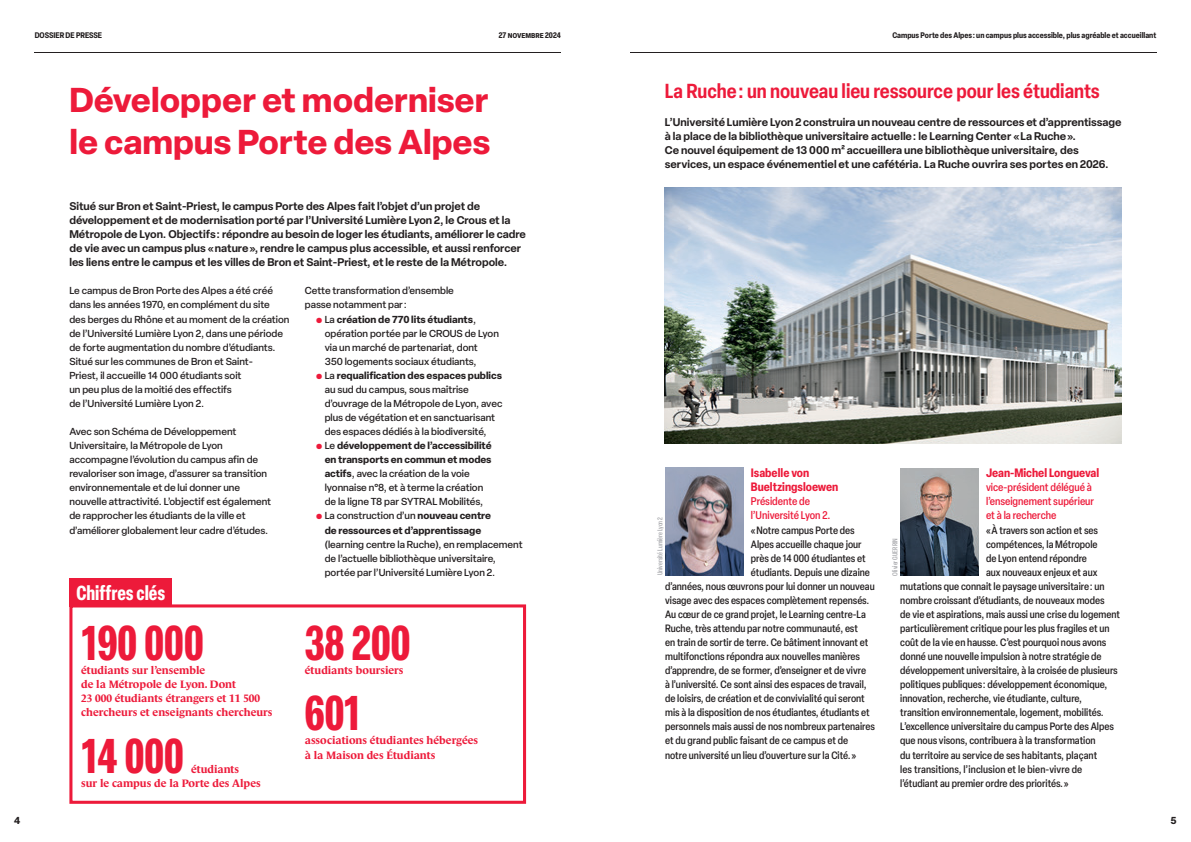
<style>
.page{position:relative;width:1191px;height:842px;background:#fff}
.page>*{position:absolute;margin:0;border:0;box-sizing:border-box;transform-origin:0 0}
.Chiffre{font:700 condensed 48px "Elza";color:#ed1a3a}
.Chiffre_-_Texte_-_Rouge{font:700 condensed 48px "Elza";color:#ed1a3a}
.H1_-_Rouge{font:700 34px/42.2px "Elza";color:#ed1a3a}
.H3_-_Rouge{font:600 condensed 20px "Elza";color:#ed1a3a}
.Chiffre_-_H1{font:700 condensed 20px "Elza";color:#fff}
.Préno___Nom{font:700 condensed 12px/14.1px "Elza";color:#ed1a3a}
.Chapo_-_Noir{font:600 11px/14.1px "Elza";color:#231f20}
.Chiffre_-_Texte_-_Rouge-2{font:700 11px/14.1px "Le Monde Journal Std";color:#ed1a3a}
.Fonction{font:500 condensed 11px/14.1px "Elza";color:#ed1a3a}
.Chiffre-2{font:700 11px/14.1px "Le Monde Journal Std";color:#ed1a3a}
.Citation{font:500 condensed 10.5px "Elza";color:#231f20}
.Texte_courant_-_Noir{font:500 10px/14.1px "Elza";color:#231f20}
.t1{font:700 10px "Elza Text";color:#231f20}
.t2{font:700 condensed 8px "Elza";color:#231f20}
.Crédit_Photo{font:500 condensed 7px "Elza";color:#a8a9ad}
.s1{font-weight:400;color:#ed1a3a}
.s2{font-weight:700}
</style>
<div class="page">
<hr style="left:35px;top:52px;width:526px;height:1px;background:#231f20">
<hr style="left:630px;top:52px;width:526px;height:1px;background:#231f20">
<img style="left:665px;top:187px;width:456px;height:257px">
<div style="left:69px;top:604px;width:457px;height:200px;border:3px solid #ed1a3a"></div>
<div style="left:69px;top:578px;width:103px;height:28px;background:#ed1a3a"></div>
<img style="left:665px;top:468px;width:79px;height:107px">
<img style="left:900px;top:468px;width:79px;height:107px">
<p class="t2" style="left:35px;top:30px;width:69px">DOSSIER DE PRESSE</p>
<p class="t2" style="left:499px;top:30px;width:63px">27 novembre 2024</p>
<p class="t2" style="left:892px;top:30px;width:265px">Campus Porte des Alpes : un campus plus accessible, plus agréable et accueillant</p>
<p class="H1_-_Rouge" style="left:69px;top:78px;width:422px">Développer et moderniser le campus Porte des Alpes</p>
<p class="Chapo_-_Noir" style="left:69px;top:199px;width:458px">Situé sur Bron et Saint-Priest, le campus Porte des Alpes fait l’objet d’un projet de développement et de modernisation porté par l’Université Lumière Lyon 2, le Crous et la Métropole de Lyon. Objectifs : répondre au besoin de loger les étudiants, améliorer le cadre de vie avec un campus plus « nature », rendre le campus plus accessible, et aussi renforcer les liens entre le campus et les villes de Bron et Saint-Priest, et le reste de la Métropole.</p>
<p class="Texte_courant_-_Noir" style="left:69px;top:284px;width:221px">Le campus de Bron Porte des Alpes a été créé dans les années 1970, en complément du site<br>des berges du Rhône et au moment de la création de l’Université Lumière Lyon 2, dans une période de forte augmentation du nombre d’étudiants.</p>
<p class="Texte_courant_-_Noir" style="left:69px;top:354px;width:185px">Situé sur les communes de Bron et Saint-Priest, il accueille 14 000 étudiants soit un peu plus de la moitié des effectifs<br>de l’Université Lumière Lyon 2.</p>
<p class="Texte_courant_-_Noir" style="left:69px;top:424px;width:203px">Avec son Schéma de Développement Universitaire, la Métropole de Lyon accompagne l’évolution du campus afin de revaloriser son image, d’assurer sa transition environnementale et de lui donner une nouvelle attractivité. L’objectif est également de rapprocher les étudiants de la ville et d’améliorer globalement leur cadre d’études.</p>
<p class="Texte_courant_-_Noir" style="left:305px;top:284px;width:151px">Cette transformation d’ensemble passe notamment par :</p>
<p class="Texte_courant_-_Noir" style="left:325px;top:312px;width:176px;text-indent:-9px"><span class="s1">⚫</span> La <span class="s2">création de 770 lits étudiants</span>, opération portée par le CROUS de Lyon via un marché de partenariat, dont<br>350 logements sociaux étudiants,</p>
<p class="Texte_courant_-_Noir" style="left:325px;top:368px;width:179px;text-indent:-9px"><span class="s1">⚫</span> La <span class="s2">requalification des espaces publics </span>au sud du campus, sous maîtrise d’ouvrage de la Métropole de Lyon, avec plus de végétation et en sanctuarisant des espaces dédiés à la biodiversité,</p>
<p class="Texte_courant_-_Noir" style="left:325px;top:438px;width:168px;text-indent:-9px"><span class="s1">⚫</span> Le <span class="s2">développement de l’accessibilité en transports en commun et modes actifs</span>, avec la création de la voie lyonnaise n°8, et à terme la création de la ligne T8 par SYTRAL Mobilités,</p>
<p class="Texte_courant_-_Noir" style="left:325px;top:509px;width:199px;text-indent:-9px"><span class="s1">⚫</span> La construction d’un <span class="s2">nouveau centre<br>de ressources et d’apprentissage </span>(learning centre la Ruche), en remplacement de l’actuelle bibliothèque universitaire, portée par l’Université Lumière Lyon 2.</p>
<p class="Chiffre_-_H1" style="left:76px;top:579px;width:90px">Chiffres clés</p>
<p class="Chiffre" style="left:81px;top:610px;width:124px">190 000</p>
<p class="Chiffre_-_Texte_-_Rouge-2" style="left:81px;top:663px;width:193px">étudiants sur l’ensemble<br>de la Métropole de Lyon. Dont<br>23 000 étudiants étrangers et 11 500 chercheurs et enseignants chercheurs</p>
<p class="Chiffre" style="left:81px;top:722px;width:104px">14 000</p>
<p class="Chiffre-2" style="left:81px;top:762px;width:181px;text-indent:110px">étudiants<br>sur le campus de la Porte des Alpes</p>
<p class="Chiffre_-_Texte_-_Rouge" style="left:305px;top:610px;width:107px">38 200</p>
<p class="Chiffre_-_Texte_-_Rouge-2" style="left:305px;top:663px;width:100px">étudiants boursiers</p>
<p class="Chiffre" style="left:305px;top:680px;width:57px">601</p>
<p class="Chiffre_-_Texte_-_Rouge-2" style="left:305px;top:733px;width:175px">associations étudiantes hébergées à la Maison des Étudiants</p>
<p class="H3_-_Rouge" style="left:665px;top:77px;width:436px">La Ruche : un nouveau lieu ressource pour les étudiants</p>
<p class="Chapo_-_Noir" style="left:665px;top:114px;width:458px">L’Université Lumière Lyon 2 construira un nouveau centre de ressources et d’apprentissage à la place de la bibliothèque universitaire actuelle : le Learning Center « La Ruche ».<br>Ce nouvel équipement de 13 000 m² accueillera une bibliothèque universitaire, des services, un espace événementiel et une cafétéria. La Ruche ouvrira ses portes en 2026.</p>
<p class="Préno___Nom" style="left:751px;top:466px;width:89px">Isabelle von<br>Bueltzingsloewen</p>
<p class="Fonction" style="left:751px;top:494px;width:81px">Présidente de l’Université Lyon 2.</p>
<p class="Citation" style="left:751px;top:523px;width:105px">« Notre campus Porte des</p>
<p class="Citation" style="left:751px;top:537px;width:112px">Alpes accueille chaque jour</p>
<p class="Citation" style="left:751px;top:551px;width:116px">près de 14 000 étudiantes et</p>
<p class="Citation" style="left:751px;top:565px;width:121px">étudiants. Depuis une dizaine</p>
<p class="Citation" style="left:665px;top:579px;width:211px">d’années, nous œuvrons pour lui donner un nouveau</p>
<p class="Citation" style="left:665px;top:593px;width:206px">visage avec des espaces complètement repensés.</p>
<p class="Citation" style="left:665px;top:607px;width:202px">Au cœur de ce grand projet, le Learning centre-La</p>
<p class="Citation" style="left:665px;top:621px;width:194px">Ruche, très attendu par notre communauté, est</p>
<p class="Citation" style="left:665px;top:635px;width:205px">en train de sortir de terre. Ce bâtiment innovant et</p>
<p class="Citation" style="left:665px;top:649px;width:196px">multifonctions répondra aux nouvelles manières</p>
<p class="Citation" style="left:665px;top:663px;width:202px">d’apprendre, de se former, d’enseigner et de vivre</p>
<p class="Citation" style="left:665px;top:677px;width:203px">à l’université. Ce sont ainsi des espaces de travail,</p>
<p class="Citation" style="left:665px;top:691px;width:201px">de loisirs, de création et de convivialité qui seront</p>
<p class="Citation" style="left:665px;top:705px;width:206px">mis à la disposition de nos étudiantes, étudiants et</p>
<p class="Citation" style="left:665px;top:720px;width:211px">personnels mais aussi de nos nombreux partenaires</p>
<p class="Citation" style="left:665px;top:734px;width:185px">et du grand public faisant de ce campus et de</p>
<p class="Citation" style="left:665px;top:748px;width:193px">notre université un lieu d’ouverture sur la Cité. »</p>
<p class="Crédit_Photo" style="left:655px;top:575px;width:60px;rotate:-90deg">Université Lumière Lyon 2</p>
<p class="Préno___Nom" style="left:986px;top:466px;width:115px">Jean-Michel Longueval</p>
<p class="Fonction" style="left:986px;top:480px;width:110px">vice-président délégué à l’enseignement supérieur et à la recherche</p>
<p class="Citation" style="left:986px;top:523px;width:114px">« À travers son action et ses</p>
<p class="Citation" style="left:986px;top:537px;width:113px">compétences, la Métropole</p>
<p class="Citation" style="left:986px;top:551px;width:102px">de Lyon entend répondre</p>
<p class="Citation" style="left:986px;top:565px;width:113px">aux nouveaux enjeux et aux</p>
<p class="Citation" style="left:900px;top:579px;width:206px">mutations que connait le paysage universitaire : un</p>
<p class="Citation" style="left:900px;top:593px;width:206px">nombre croissant d’étudiants, de nouveaux modes</p>
<p class="Citation" style="left:900px;top:607px;width:221px">de vie et aspirations, mais aussi une crise du logement</p>
<p class="Citation" style="left:900px;top:621px;width:211px">particulièrement critique pour les plus fragiles et un</p>
<p class="Citation" style="left:900px;top:635px;width:208px">coût de la vie en hausse. C’est pourquoi nous avons</p>
<p class="Citation" style="left:900px;top:649px;width:203px">donné une nouvelle impulsion à notre stratégie de</p>
<p class="Citation" style="left:900px;top:663px;width:219px">développement universitaire, à la croisée de plusieurs</p>
<p class="Citation" style="left:900px;top:677px;width:208px">politiques publiques : développement économique,</p>
<p class="Citation" style="left:900px;top:691px;width:183px">innovation, recherche, vie étudiante, culture,</p>
<p class="Citation" style="left:900px;top:705px;width:205px">transition environnementale, logement, mobilités.</p>
<p class="Citation" style="left:900px;top:720px;width:215px">L’excellence universitaire du campus Porte des Alpes</p>
<p class="Citation" style="left:900px;top:734px;width:197px">que nous visons, contribuera à la transformation</p>
<p class="Citation" style="left:900px;top:748px;width:198px">du territoire au service de ses habitants, plaçant</p>
<p class="Citation" style="left:900px;top:762px;width:183px">les transitions, l’inclusion et le bien-vivre de</p>
<p class="Citation" style="left:900px;top:776px;width:170px">l’étudiant au premier ordre des priorités. »</p>
<p class="Crédit_Photo" style="left:890px;top:575px;width:39px;rotate:-90deg">Olivier GUERRIN</p>
<p class="t1" style="left:14px;top:813px;width:8px">4</p>
<p class="t1" style="left:1170px;top:813px;width:8px">5</p>
</div>
